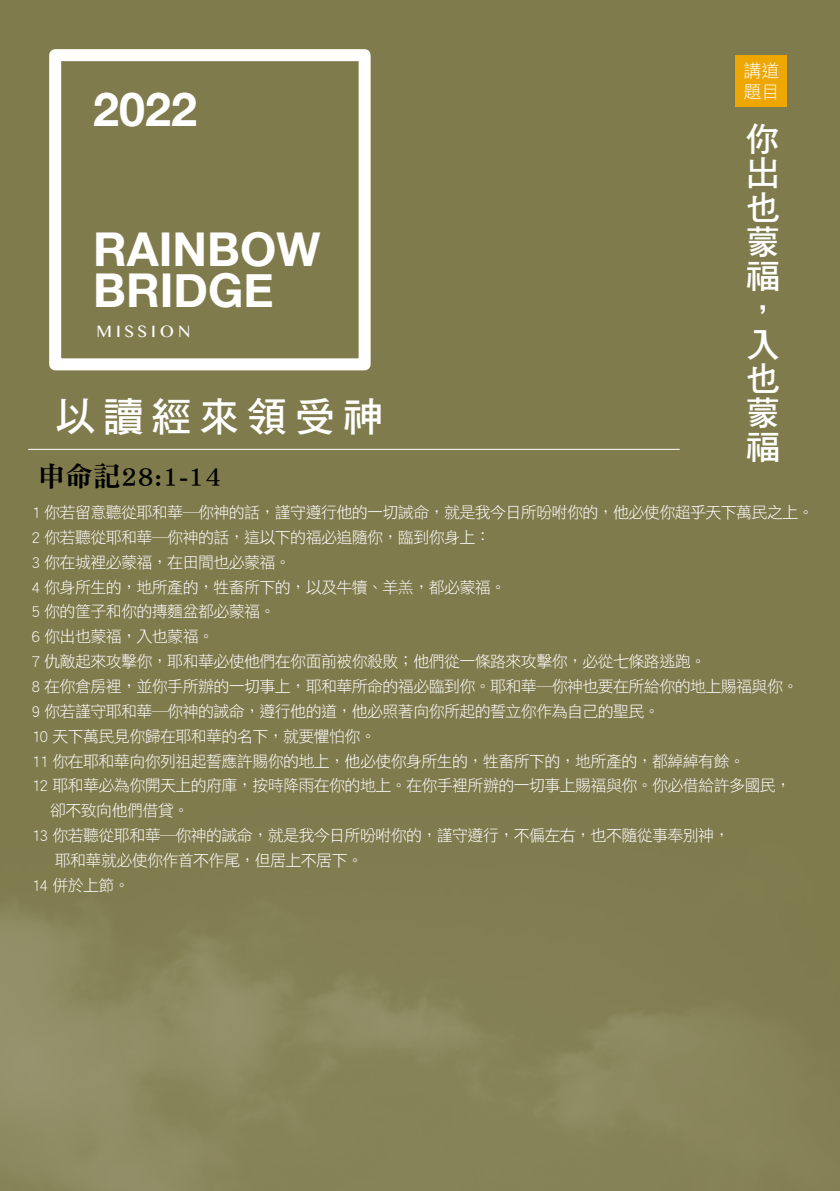
<style>
.page{position:relative;width:840px;height:1191px;background:#fff}
.page>*{position:absolute;margin:0;border:0;box-sizing:border-box;transform-origin:0 0}
.t1{font:700 46.6px/41px "Helvetica Neue";color:#fff}
.t2{font:40.6px "DF Hei Std W7";letter-spacing:.18em;color:#fff}
.t3{font:34.2px/34.2px "DF Hei Std W7";color:#fff}
.t4{font:27.6px "DF Ming Std W9";color:#000}
.t5{font:18px/21px "DF Hei Std W3";color:#fff}
.t6{font:16.6px "Gurmukhi MN";letter-spacing:.24em;color:#fff}
.t7{font:16px "DF Hei Std W3";letter-spacing:-.04em;color:#fff}
</style>
<div class="page">
<div style="left:0;top:0;width:839px;height:1191px;background:#807b4d"></div>
<img style="left:0;top:900px;width:799px;height:291px">
<div style="left:735px;top:55px;width:51px;height:51px;background:#eea600"></div>
<div style="left:49px;top:49px;width:321px;height:321px;border:12px solid #fff"></div>
<hr style="left:28px;top:449px;width:651px;height:1px;background:#fff">
<p class="t5" style="left:743px;top:59px;width:37px">講道題目</p>
<h1 class="t1" style="left:93px;top:90px;width:105px">2022</h1>
<h3 class="t3" style="left:745px;top:121px;width:35px">你出也蒙福，入也蒙福</h3>
<h1 class="t1" style="left:93px;top:230px;width:228px">RAINBOW<br>BRIDGE</h1>
<p class="t6" style="left:96px;top:322px;width:95px">MISSION</p>
<h2 class="t2" style="left:55px;top:395px;width:329px">以讀經來領受神</h2>
<h3 class="t4" style="left:38px;top:461px;width:185px">申命記28:1-14</h3>
<p class="t7" style="left:31px;top:504px;width:783px">1 你若留意聽從耶和華─你神的話，謹守遵行他的一切誡命，就是我今日所吩咐你的，他必使你超乎天下萬民之上。</p>
<p class="t7" style="left:31px;top:528px;width:460px">2 你若聽從耶和華─你神的話，這以下的福必追隨你，臨到你身上：</p>
<p class="t7" style="left:31px;top:553px;width:261px">3 你在城裡必蒙福，在田間也必蒙福。</p>
<p class="t7" style="left:31px;top:578px;width:476px">4 你身所生的，地所產的，牲畜所下的，以及牛犢、羊羔，都必蒙福。</p>
<p class="t7" style="left:31px;top:603px;width:245px">5 你的筐子和你的摶麵盆都必蒙福。</p>
<p class="t7" style="left:31px;top:628px;width:184px">6 你出也蒙福，入也蒙福。</p>
<p class="t7" style="left:31px;top:653px;width:675px">7 仇敵起來攻擊你，耶和華必使他們在你面前被你殺敗；他們從一條路來攻擊你，必從七條路逃跑。</p>
<p class="t7" style="left:31px;top:677px;width:768px">8 在你倉房裡，並你手所辦的一切事上，耶和華所命的福必臨到你。耶和華─你神也要在所給你的地上賜福與你。</p>
<p class="t7" style="left:31px;top:702px;width:629px">9 你若謹守耶和華─你神的誡命，遵行他的道，他必照著向你所起的誓立你作為自己的聖民。</p>
<p class="t7" style="left:31px;top:727px;width:346px">10 天下萬民見你歸在耶和華的名下，就要懼怕你。</p>
<p class="t7" style="left:31px;top:752px;width:714px">11 你在耶和華向你列祖起誓應許賜你的地上，他必使你身所生的，牲畜所下的，地所產的，都綽綽有餘。</p>
<p class="t7" style="left:31px;top:777px;width:760px">12 耶和華必為你開天上的府庫，按時降雨在你的地上。在你手裡所辦的一切事上賜福與你。你必借給許多國民，</p>
<p class="t7" style="left:50px;top:802px;width:140px">卻不致向他們借貸。</p>
<p class="t7" style="left:31px;top:826px;width:699px">13 你若聽從耶和華─你神的誡命，就是我今日所吩咐你的，謹守遵行，不偏左右，也不隨從事奉別神，</p>
<p class="t7" style="left:55px;top:851px;width:309px">耶和華就必使你作首不作尾，但居上不居下。</p>
<p class="t7" style="left:31px;top:876px;width:100px">14 併於上節。</p>
</div>
